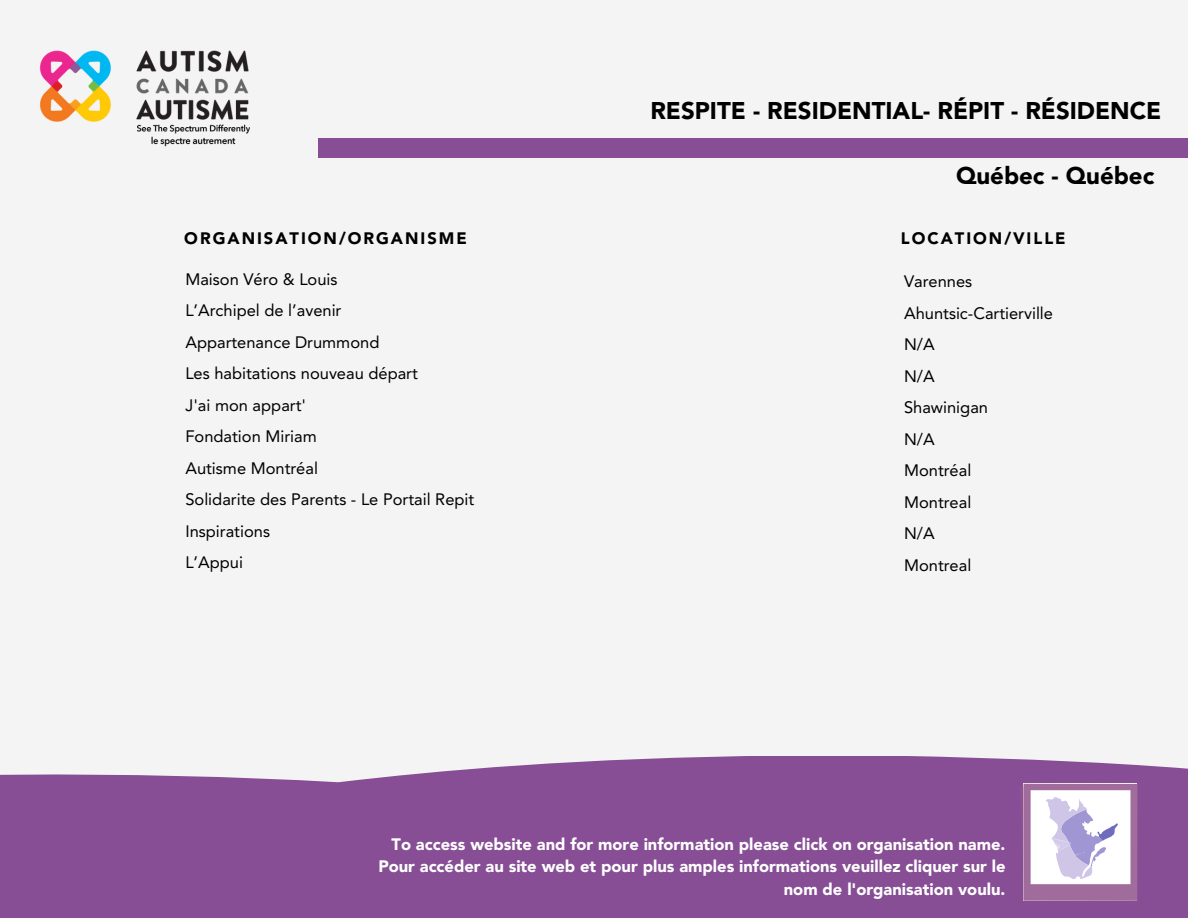
<style>
.page{position:relative;width:1188px;height:918px;background:#f4f4f4}
.page>*{position:absolute;margin:0;border:0;box-sizing:border-box;transform-origin:0 0}
.t1{font:900 24px "Avenir LT Std";color:#000}
.t2{font:16.5px "Avenir LT Std";color:#000}
.t3{font:900 16.5px/22.5px "Avenir LT Std";color:#fff;text-align:right}
.t4{font:900 16.5px "Avenir LT Std";letter-spacing:.12em;color:#000}
</style>
<div class="page">
<div style="left:319px;top:138px;width:869px;height:20px;background:#874e96"></div>
<img style="left:39px;top:50px;width:211px;height:97px">
<div style="left:0;top:756px;width:1188px;height:162px;background:#874e96"></div>
<img style="left:1023px;top:784px;width:114px;height:117px">
<svg style="left:1046px;top:797px;width:72px;height:82px;background:#dcd8ee"></svg>
<p class="t1" style="left:650px;top:100px;width:512px">RESPITE - RESIDENTIAL- RÉPIT - RÉSIDENCE</p>
<h1 class="t1" style="left:956px;top:166px;width:200px">Québec - Québec</h1>
<p class="t4" style="left:184px;top:232px;width:284px">ORGANISATION/ORGANISME</p>
<p class="t4" style="left:901px;top:232px;width:166px">LOCATION/VILLE</p>
<h2 class="t2" style="left:185px;top:272px;width:154px">Maison Véro &amp; Louis</h2>
<p class="t2" style="left:185px;top:304px;width:158px">L’Archipel de l’avenir</p>
<h3 class="t2" style="left:185px;top:335px;width:196px">Appartenance Drummond</h3>
<p class="t2" style="left:185px;top:367px;width:234px">Les habitations nouveau départ</p>
<p class="t2" style="left:185px;top:398px;width:122px">J'ai mon appart'</p>
<p class="t2" style="left:185px;top:430px;width:133px">Fondation Miriam</p>
<p class="t2" style="left:185px;top:461px;width:134px">Autisme Montréal</p>
<p class="t2" style="left:185px;top:493px;width:290px">Solidarite des Parents - Le Portail Repit</p>
<p class="t2" style="left:185px;top:524px;width:86px">Inspirations</p>
<p class="t2" style="left:185px;top:556px;width:59px">L’Appui</p>
<p class="t2" style="left:904px;top:275px;width:70px">Varennes</p>
<p class="t2" style="left:904px;top:306px;width:151px">Ahuntsic-Cartierville</p>
<p class="t2" style="left:904px;top:338px;width:32px">N/A</p>
<p class="t2" style="left:904px;top:369px;width:32px">N/A</p>
<p class="t2" style="left:904px;top:401px;width:85px">Shawinigan</p>
<h4 class="t2" style="left:904px;top:432px;width:32px">N/A</h4>
<h4 class="t2" style="left:904px;top:464px;width:69px">Montréal</h4>
<p class="t2" style="left:904px;top:495px;width:69px">Montreal</p>
<h4 class="t2" style="left:904px;top:527px;width:32px">N/A</h4>
<p class="t2" style="left:904px;top:558px;width:69px">Montreal</p>
<h4 class="t3" style="left:378px;top:834px;width:629px">To access website and for more information please click on organisation name.<br>Pour accéder au site web et pour plus amples informations veuillez cliquer sur le nom de l'organisation voulu.</h4>
</div>
